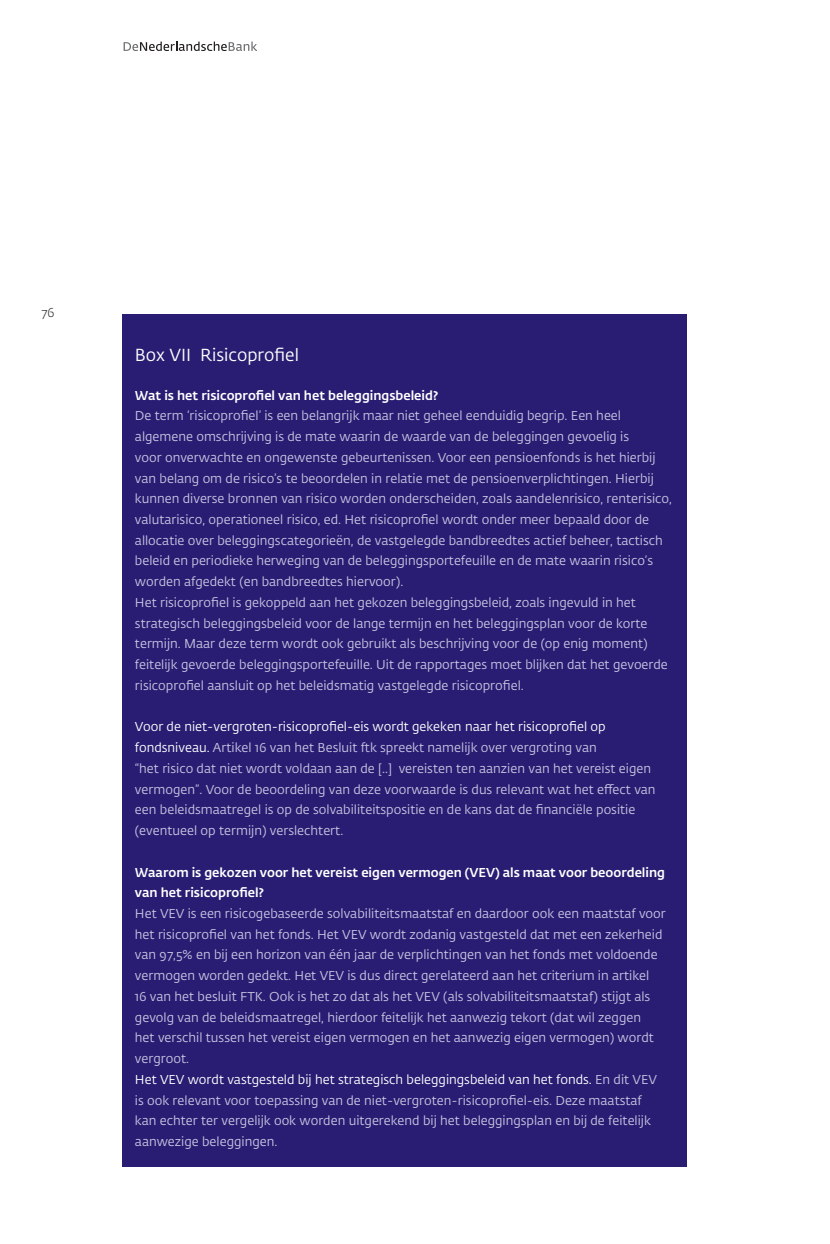
<style>
.page{position:relative;width:830px;height:1244px;background:#fff}
.page>*{position:absolute;margin:0;border:0;box-sizing:border-box;transform-origin:0 0}
.t1{font:17.25px "DNB Fedra";color:#fff}
.t2{font:12.75px/20.7px "DNB Fedra";color:#c6c4e1}
.t3{font:500 12.75px/20.7px "DNB Fedra";color:#fff}
.t4{font:300 12.75px "DNB Fedra";color:#231f20}
.s1{color:#fff}
</style>
<div class="page">
<svg style="left:123px;top:42px;width:134px;height:9px"></svg>
<div style="left:122px;top:314px;width:564px;height:852px;background:#281d72"></div>
<p class="t4" style="left:41px;top:304px;width:15px">76</p>
<h1 class="t1" style="left:135px;top:345px;width:165px">Box VII Risicoprofiel</h1>
<p class="t3" style="left:135px;top:385px;width:304px">Wat is het risicoprofiel van het beleggingsbeleid?</p>
<p class="t2" style="left:135px;top:406px;width:538px">De term ‘risicoprofiel’ is een belangrijk maar niet geheel eenduidig begrip. Een heel algemene omschrijving is de mate waarin de waarde van de beleggingen gevoelig is<br>voor onverwachte en ongewenste gebeurtenissen. Voor een pensioenfonds is het hierbij van belang om de risico’s te beoordelen in relatie met de pensioenverplichtingen. Hierbij kunnen diverse bronnen van risico worden onderscheiden, zoals aandelenrisico, renterisico, valutarisico, operationeel risico, ed. Het risicoprofiel wordt onder meer bepaald door de allocatie over beleggingscategorieën, de vastgelegde bandbreedtes actief beheer, tactisch beleid en periodieke herweging van de beleggingsportefeuille en de mate waarin risico’s worden afgedekt (en bandbreedtes hiervoor).<br>Het risicoprofiel is gekoppeld aan het gekozen beleggingsbeleid, zoals ingevuld in het strategisch beleggingsbeleid voor de lange termijn en het beleggingsplan voor de korte termijn. Maar deze term wordt ook gebruikt als beschrijving voor de (op enig moment) feitelijk gevoerde beleggingsportefeuille. Uit de rapportages moet blijken dat het gevoerde risicoprofiel aansluit op het beleidsmatig vastgelegde risicoprofiel.</p>
<p class="t2" style="left:135px;top:717px;width:522px"><span class="s1">Voor de niet-vergroten-risicoprofiel-eis wordt gekeken naar het risicoprofiel op fondsniveau.</span> Artikel 16 van het Besluit ftk spreekt namelijk over vergroting van<br>“het risico dat niet wordt voldaan aan de [..] vereisten ten aanzien van het vereist eigen vermogen”. Voor de beoordeling van deze voorwaarde is dus relevant wat het effect van een beleidsmaatregel is op de solvabiliteitspositie en de kans dat de financiële positie (eventueel op termijn) verslechtert.</p>
<p class="t3" style="left:135px;top:862px;width:531px">Waarom is gekozen voor het vereist eigen vermogen (VEV) als maat voor beoordeling van het risicoprofiel?</p>
<p class="t2" style="left:135px;top:903px;width:532px">Het VEV is een risicogebaseerde solvabiliteitsmaatstaf en daardoor ook een maatstaf voor het risicoprofiel van het fonds. Het VEV wordt zodanig vastgesteld dat met een zekerheid van 97,5% en bij een horizon van één jaar de verplichtingen van het fonds met voldoende vermogen worden gedekt. Het VEV is dus direct gerelateerd aan het criterium in artikel<br>16 van het besluit FTK. Ook is het zo dat als het VEV (als solvabiliteitsmaatstaf) stijgt als gevolg van de beleidsmaatregel, hierdoor feitelijk het aanwezig tekort (dat wil zeggen<br>het verschil tussen het vereist eigen vermogen en het aanwezig eigen vermogen) wordt vergroot.<br><span class="s1">Het VEV wordt vastgesteld bij het strategisch beleggingsbeleid van het fonds.</span> En dit VEV is ook relevant voor toepassing van de niet-vergroten-risicoprofiel-eis. Deze maatstaf kan echter ter vergelijk ook worden uitgerekend bij het beleggingsplan en bij de feitelijk aanwezige beleggingen.</p>
</div>
